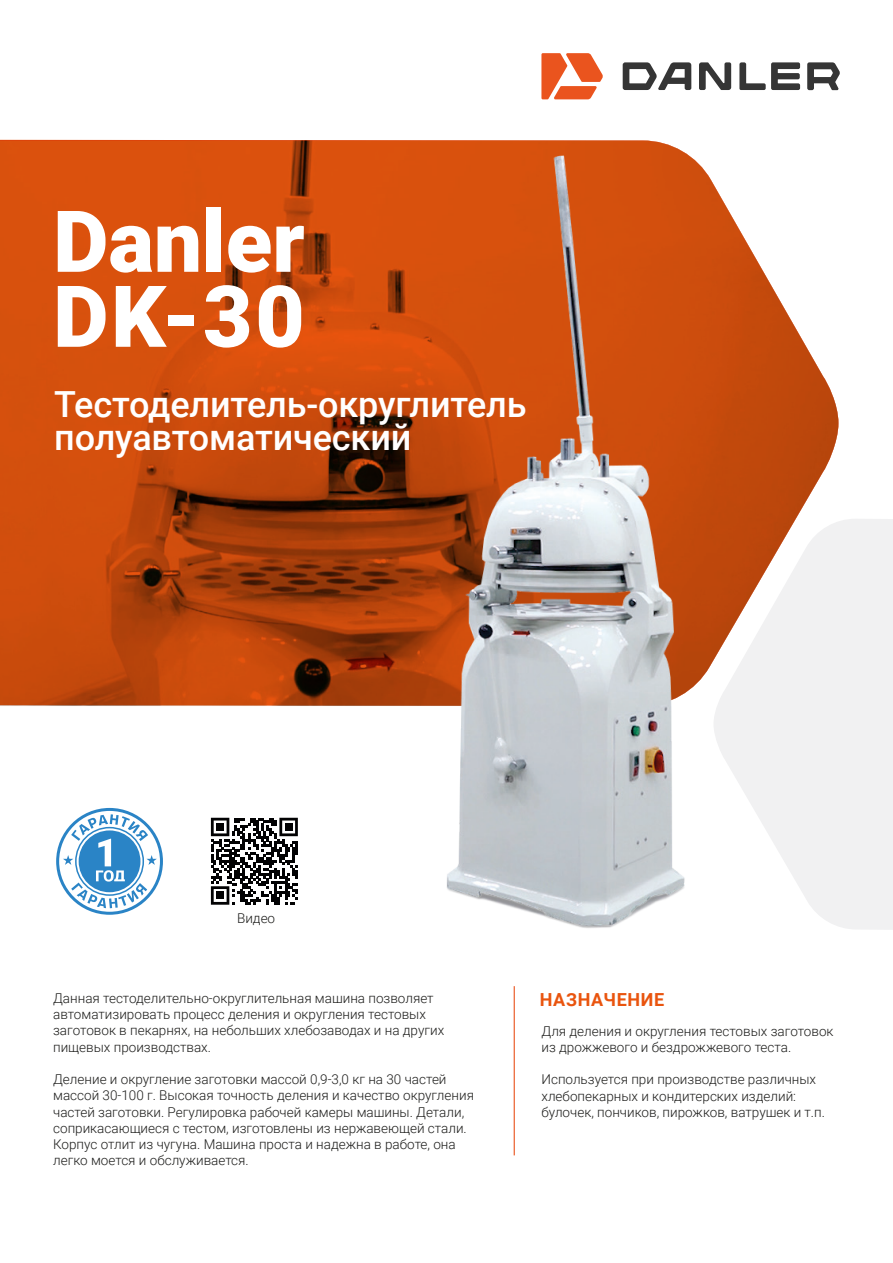
<style>
.page{position:relative;width:893px;height:1263px;background:#fff}
.page>*{position:absolute;margin:0;border:0;box-sizing:border-box;transform-origin:0 0}
.t1{font:900 85.5px/75px "Roboto";color:#fff}
.t2{font:500 36px/33px "Roboto";letter-spacing:-.005em;color:#fff}
.t3{font:700 18px "Roboto";letter-spacing:.035em;color:#e9540e}
.t4{font:300 13.5px/16.2px "Roboto";color:#1d1d1b}
</style>
<div class="page">
<svg style="left:0;top:140px;width:838px;height:566px;background:#c6551d"></svg>
<svg style="left:699px;top:62px;width:32px;height:23px"></svg>
<svg style="left:623px;top:62px;width:68px;height:23px"></svg>
<svg style="left:739px;top:62px;width:61px;height:28px"></svg>
<svg style="left:807px;top:62px;width:33px;height:28px"></svg>
<svg style="left:541px;top:53px;width:62px;height:32px"></svg>
<svg style="left:56px;top:808px;width:107px;height:107px"></svg>
<hr style="left:514px;top:986px;width:1px;height:169px;background:#ea541e">
<svg style="left:734px;top:519px;width:159px;height:411px;fill:#f1f1f2"></svg>
<img style="left:388px;top:85px;width:346px;height:843px">
<svg style="left:211px;top:818px;width:87px;height:87px"></svg>
<div style="left:216px;top:823px;width:8px;height:8px;background:#020203"></div>
<div style="left:285px;top:823px;width:8px;height:8px;background:#020203"></div>
<div style="left:216px;top:891px;width:8px;height:8px;background:#020203"></div>
<h1 class="t1" style="left:53px;top:201px;width:253px">Danler<br>DK-30</h1>
<h2 class="t2" style="left:54px;top:386px;width:474px">Тестоделитель-округлитель полуавтоматический</h2>
<p class="t4" style="left:237px;top:910px;width:40px">Видео</p>
<p class="t4" style="left:53px;top:990px;width:393px">Данная тестоделительно-округлительная машина позволяет автоматизировать процесс деления и округления тестовых заготовок в пекарнях, на небольших хлебозаводах и на других пищевых производствах.</p>
<p class="t4" style="left:53px;top:1071px;width:422px">Деление и округление заготовки массой 0,9-3,0 кг на 30 частей массой 30-100 г. Высокая точность деления и качество округления частей заготовки. Регулировка рабочей камеры машины. Детали, соприкасающиеся с тестом, изготовлены из нержавеющей стали.<br>Корпус отлит из чугуна. Машина проста и надежна в работе, она легко моется и обслуживается.</p>
<h3 class="t3" style="left:540px;top:987px;width:126px">НАЗНАЧЕНИЕ</h3>
<p class="t4" style="left:541px;top:1022px;width:294px">Для деления и округления тестовых заготовок из дрожжевого и бездрожжевого теста.</p>
<p class="t4" style="left:541px;top:1071px;width:285px">Используется при производстве различных хлебопекарных и кондитерских изделий: булочек, пончиков, пирожков, ватрушек и т.п.</p>
</div>
